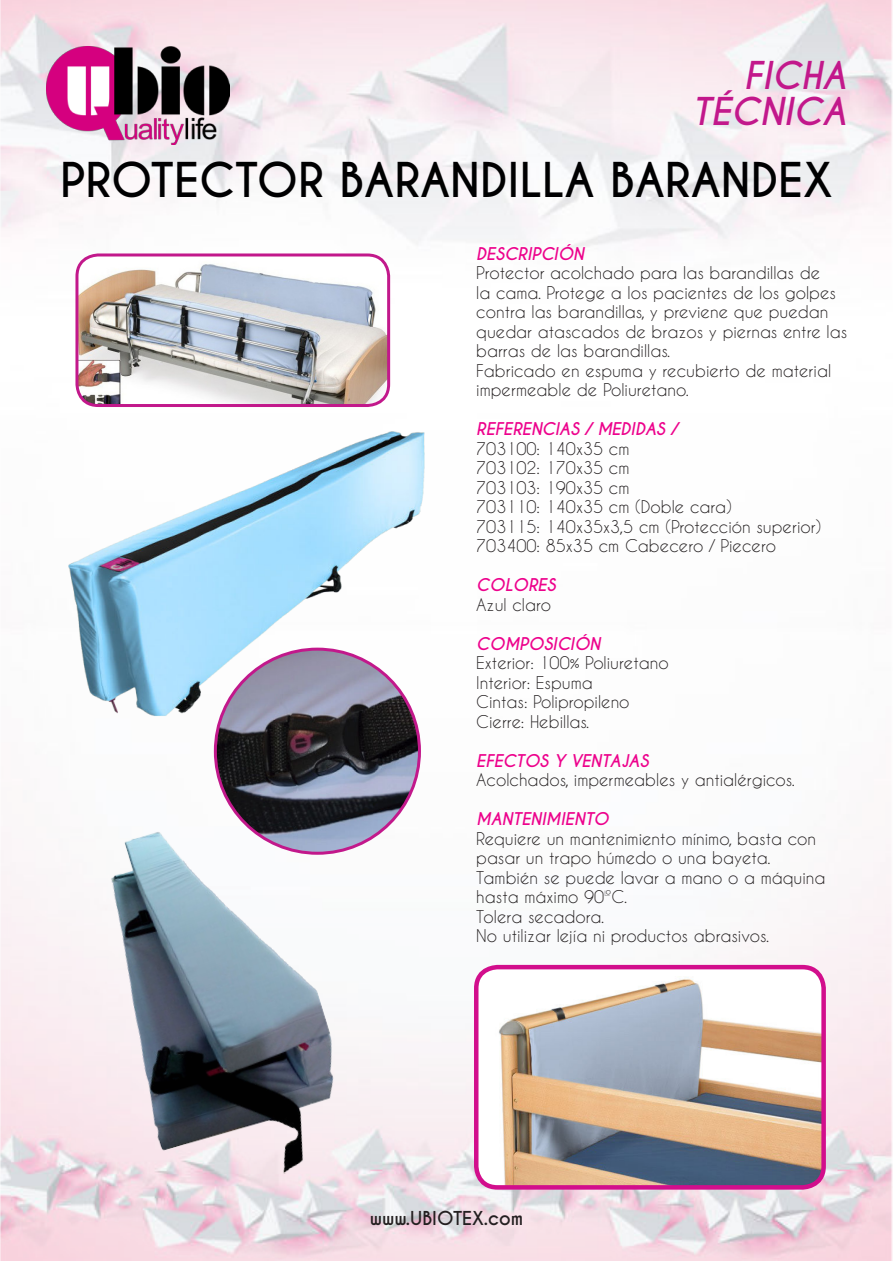
<style>
.page{position:relative;width:893px;height:1263px;background:#fff}
.page>*{position:absolute;margin:0;border:0;box-sizing:border-box;transform-origin:0 0}
.t1{font:700 45px "Caviar Dreams";color:#000001}
.t2{font:italic 700 36px/36px "Caviar Dreams";color:#c2188b;text-align:right}
.t3{font:700 18px "Caviar Dreams";color:#231f20}
.t4{font:16.5px/19.5px "Caviar Dreams";color:#231f20}
.t5{font:italic 700 16.5px "Caviar Dreams";color:#ed028c}
</style>
<div class="page">
<img style="left:0;top:0;width:893px;height:1261px">
<img style="left:47px;top:47px;width:183px;height:98px">
<img style="left:77px;top:255px;width:312px;height:150px">
<div style="left:75px;top:253px;width:315px;height:154px;border:3px solid #c2188b;border-radius:21px"></div>
<img style="left:45px;top:772px;width:326px;height:440px">
<img style="left:215px;top:649px;width:204px;height:204px;border-radius:102px">
<img style="left:47px;top:426px;width:394px;height:296px">
<img style="left:476px;top:967px;width:346px;height:220px">
<div style="left:474px;top:965px;width:352px;height:224px;border:5px solid #d20e8c;border-radius:21px"></div>
<h2 class="t2" style="left:692px;top:59px;width:155px">FICHA<br>TÉCNICA</h2>
<h1 class="t1" style="left:60px;top:155px;width:774px">PROTECTOR BARANDILLA BARANDEX</h1>
<p class="t5" style="left:476px;top:244px;width:109px">DESCRIPCIÓN</p>
<p class="t4" style="left:476px;top:264px;width:372px">Protector acolchado para las barandillas de<br>la cama. Protege a los pacientes de los golpes contra las barandillas, y previene que puedan quedar atascados de brazos y piernas entre las barras de las barandillas.<br>Fabricado en espuma y recubierto de material impermeable de Poliuretano.</p>
<p class="t5" style="left:476px;top:420px;width:203px">REFERENCIAS / MEDIDAS /</p>
<p class="t4" style="left:476px;top:439px;width:346px">703100: 140x35 cm<br>703102: 170x35 cm<br>703103: 190x35 cm<br>703110: 140x35 cm (Doble cara)<br>703115: 140x35x3,5 cm (Protección superior)<br>703400: 85x35 cm Cabecero / Piecero</p>
<p class="t5" style="left:476px;top:576px;width:81px">COLORES</p>
<p class="t4" style="left:476px;top:595px;width:76px">Azul claro</p>
<p class="t5" style="left:476px;top:634px;width:126px">COMPOSICIÓN</p>
<p class="t4" style="left:476px;top:654px;width:194px">Exterior: 100% Poliuretano<br>Interior: Espuma<br>Cintas: Polipropileno<br>Cierre: Hebillas.</p>
<p class="t5" style="left:476px;top:751px;width:174px">EFECTOS Y VENTAJAS</p>
<p class="t4" style="left:476px;top:771px;width:320px">Acolchados, impermeables y antialérgicos.</p>
<p class="t5" style="left:476px;top:810px;width:134px">MANTENIMIENTO</p>
<p class="t4" style="left:476px;top:829px;width:351px">Requiere un mantenimiento mínimo, basta con pasar un trapo húmedo o una bayeta.<br>También se puede lavar a mano o a máquina hasta máximo 90ºC.<br>Tolera secadora.<br>No utilizar lejía ni productos abrasivos.</p>
<p class="t3" style="left:370px;top:1208px;width:155px">www.UBIOTEX.com</p>
</div>
